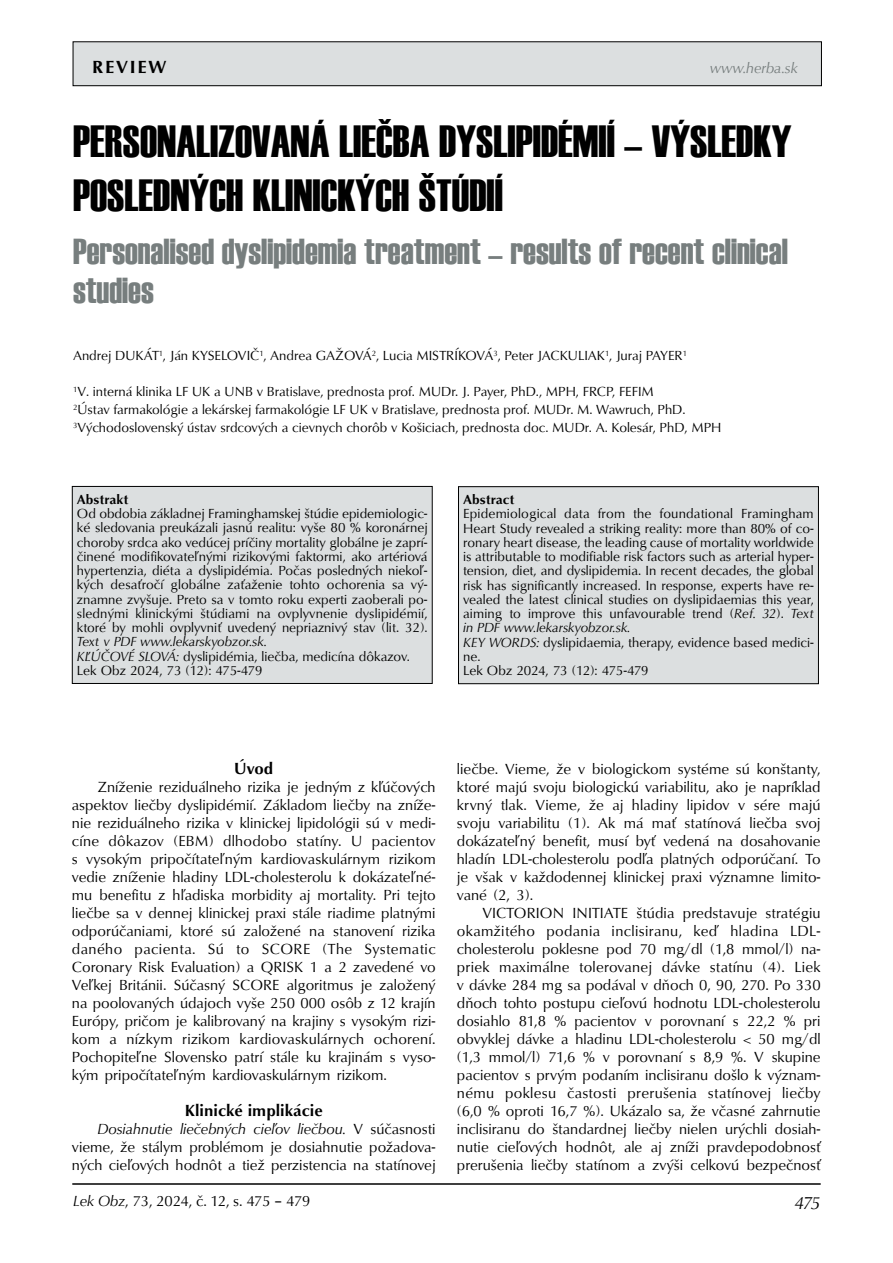
<style>
.page{position:relative;width:893px;height:1263px;background:#fff}
.page>*{position:absolute;margin:0;border:0;box-sizing:border-box;transform-origin:0 0}
.t1{font:45px/54px "Haettenschweiler";color:#000}
.t2{font:36px/39px "Haettenschweiler";color:#777e7e}
.t3{font:700 18px "URW Classico TEE";letter-spacing:.1em;color:#000}
.t4{font:italic 18px "URW Classico TEE";color:#000}
.t5{font:700 16.5px "URW Classico TEE";color:#000}
.t6{font:15px/18px "URW Classico TEE";color:#000;text-align:justify}
.t7{font:italic 15px "URW Classico TEE";color:#777e7e}
.t8{font:13.5px/14.2px "URW Classico TEE";color:#000}
.t9{font:700 13.5px "URW Classico TEE";color:#000}
.s1{font-style:italic}
</style>
<div class="page">
<div style="left:73px;top:42px;width:748px;height:44px;background:#dcdfe0"></div>
<div style="left:73px;top:41px;width:749px;height:45px;border:1px solid #000"></div>
<hr style="left:72px;top:1183px;width:749px;height:2px;background:#000">
<div style="left:72px;top:486px;width:360px;height:197px;background:#dcdfe0"></div>
<div style="left:72px;top:486px;width:361px;height:198px;border:1px solid #000"></div>
<div style="left:458px;top:487px;width:360px;height:197px;background:#dcdfe0"></div>
<div style="left:458px;top:486px;width:361px;height:198px;border:1px solid #000"></div>
<p class="t3" style="left:92px;top:56px;width:76px">REVIEW</p>
<p class="t7" style="left:710px;top:59px;width:90px">www.herba.sk</p>
<h1 class="t1" style="left:73px;top:115px;width:720px">PERSONALIZOVANÁ LIEČBA DYSLIPIDÉMIÍ – VÝSLEDKY<br>POSLEDNÝCH KLINICKÝCH ŠTÚDIÍ</h1>
<h2 class="t2" style="left:73px;top:232px;width:716px">Personalised dyslipidemia treatment – results of recent clinical studies</h2>
<p class="t8" style="left:73px;top:349px;width:616px">Andrej DUKÁT<sup>1</sup>, Ján KYSELOVIČ<sup>1</sup>, Andrea GAŽOVÁ<sup>2</sup>, Lucia MISTRÍKOVÁ<sup>3</sup>, Peter JACKULIAK<sup>1</sup>, Juraj PAYER<sup>1</sup></p>
<p class="t8" style="left:73px;top:383px;width:650px;line-height:18px"><sup>1</sup>V. interná klinika LF UK a UNB v Bratislave, prednosta prof. MUDr. J. Payer, PhD., MPH, FRCP, FEFIM<br><sup>2</sup>Ústav farmakológie a lekárskej farmakológie LF UK v Bratislave, prednosta prof. MUDr. M. Wawruch, PhD.<br><sup>3</sup>Východoslovenský ústav srdcových a cievnych chorôb v Košiciach, prednosta doc. MUDr. A. Kolesár, PhD, MPH</p>
<p class="t9" style="left:77px;top:491px;width:53px">Abstrakt</p>
<p class="t8" style="left:77px;top:507px;width:352px;text-align:justify">Od obdobia základnej Framinghamskej štúdie epidemiologic&shy;ké sledovania preukázali jasnú realitu: vyše 80 % koronárnej choroby srdca ako vedúcej príčiny mortality globálne je zaprí&shy;činené modifikovateľnými rizikovými faktormi, ako artériová hypertenzia, diéta a dyslipidémia. Počas posledných niekoľ&shy;kých desaťročí globálne zaťaženie tohto ochorenia sa vý&shy;znamne zvyšuje. Preto sa v tomto roku experti zaoberali po&shy;slednými klinickými štúdiami na ovplyvnenie dyslipidémií, ktoré by mohli ovplyvniť uvedený nepriaznivý stav (lit. 32).</p>
<p class="t8" style="left:77px;top:635px;width:335px"><span class="s1">Text v PDF www.lekarskyobzor.sk.<br>KĽÚČOVÉ SLOVÁ:</span> dyslipidémia, liečba, medicína dôkazov.<br>Lek Obz 2024, 73 (12): 475-479</p>
<p class="t9" style="left:463px;top:491px;width:53px">Abstract</p>
<p class="t8" style="left:463px;top:507px;width:352px">Epidemiological data from the foundational Framingham Heart Study revealed a striking reality: more than 80% of co&shy;ronary heart disease, the leading cause of mortality worldwide is attributable to modifiable risk factors such as arterial hyper&shy;tension, diet, and dyslipidemia. In recent decades, the global risk has significantly increased. In response, experts have re&shy;vealed the latest clinical studies on dyslipidaemias this year, aiming to improve this unfavourable trend (<span class="s1">Ref. 32</span>). <span class="s1">Text in PDF www.lekarskyobzor.sk.<br>KEY WORDS:</span> dyslipidaemia, therapy, evidence based medici&shy;ne.<br>Lek Obz 2024, 73 (12): 475-479</p>
<p class="t5" style="left:234px;top:758px;width:41px">Úvod</p>
<p class="t6" style="left:72px;top:778px;width:365px;text-indent:26px">Zníženie reziduálneho rizika je jedným z kľúčových aspektov liečby dyslipidémií. Základom liečby na zníže&shy;nie reziduálneho rizika v klinickej lipidológii sú v medi&shy;cíne dôkazov (EBM) dlhodobo statíny. U pacientov s vysokým pripočítateľným kardiovaskulárnym rizikom vedie zníženie hladiny LDL-cholesterolu k dokázateľné&shy;mu benefitu z hľadiska morbidity aj mortality. Pri tejto liečbe sa v dennej klinickej praxi stále riadime platnými odporúčaniami, ktoré sú založené na stanovení rizika daného pacienta. Sú to SCORE (The Systematic Coronary Risk Evaluation) a QRISK 1 a 2 zavedené vo Veľkej Británii. Súčasný SCORE algoritmus je založený na poolovaných údajoch vyše 250 000 osôb z 12 krajín Európy, pričom je kalibrovaný na krajiny s vysokým rizi&shy;kom a nízkym rizikom kardiovaskulárnych ochorení.<br>Pochopiteľne Slovensko patrí stále ku krajinám s vyso&shy;kým pripočítateľným kardiovaskulárnym rizikom.</p>
<p class="t5" style="left:185px;top:1100px;width:139px">Klinické implikácie</p>
<p class="t6" style="left:72px;top:1120px;width:365px;text-indent:26px"><span class="s1">Dosiahnutie liečebných cieľov liečbou.</span> V súčasnosti vieme, že stálym problémom je dosiahnutie požadova&shy;ných cieľových hodnôt a tiež perzistencia na statínovej</p>
<p class="t6" style="left:73px;top:1192px;width:239px"><span class="s1">Lek Obz</span>, 73, 2024, č. 12, s. 475 – 479</p>
<p class="t6" style="left:457px;top:760px;width:365px">liečbe. Vieme, že v biologickom systéme sú konštanty, ktoré majú svoju biologickú variabilitu, ako je napríklad krvný tlak. Vieme, že aj hladiny lipidov v sére majú svoju variabilitu (1). Ak má mať statínová liečba svoj dokázateľný benefit, musí byť vedená na dosahovanie hladín LDL-cholesterolu podľa platných odporúčaní. To je však v každodennej klinickej praxi významne limito&shy;vané (2, 3).</p>
<p class="t6" style="left:457px;top:904px;width:365px;text-indent:26px">VICTORION INITIATE štúdia predstavuje stratégiu okamžitého podania inclisiranu, keď hladina LDL&shy;cholesterolu poklesne pod 70 mg/dl (1,8 mmol/l) na&shy;priek maximálne tolerovanej dávke statínu (4). Liek v dávke 284 mg sa podával v dňoch 0, 90, 270. Po 330 dňoch tohto postupu cieľovú hodnotu LDL-cholesterolu dosiahlo 81,8 % pacientov v porovnaní s 22,2 % pri obvyklej dávke a hladinu LDL-cholesterolu &lt; 50 mg/dl (1,3 mmol/l) 71,6 % v porovnaní s 8,9 %. V skupine pacientov s prvým podaním inclisiranu došlo k význam&shy;nému poklesu častosti prerušenia statínovej liečby (6,0 % oproti 16,7 %). Ukázalo sa, že včasné zahrnutie inclisiranu do štandardnej liečby nielen urýchli dosiah&shy;nutie cieľových hodnôt, ale aj zníži pravdepodobnosť prerušenia liečby statínom a zvýši celkovú bezpečnosť</p>
<p class="t4" style="left:795px;top:1191px;width:27px">475</p>
</div>
